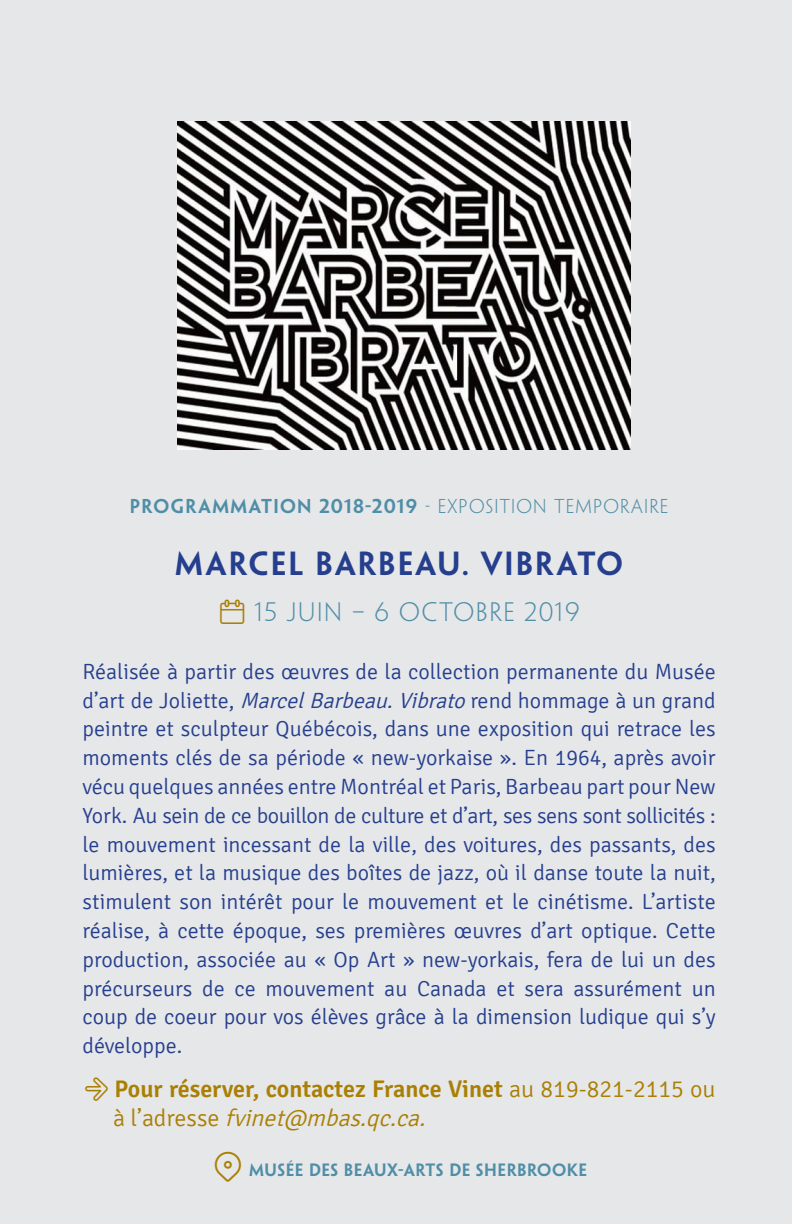
<style>
.page{position:relative;width:792px;height:1224px;background:#fff}
.page>*{position:absolute;margin:0;border:0;box-sizing:border-box;transform-origin:0 0}
.t1{font:600 30px "Penumbra Sans Std";letter-spacing:.07em;color:#253f8e}
.t2{font:600 24px/28.8px "Signika";color:#aa8004}
.t3{font:300 24px "Penumbra Sans Std";letter-spacing:.07em;color:#4f8ea7}
.t4{font:300 22px/28.8px "Signika";color:#253f8e;text-align:justify}
.t5{font:600 18px "Penumbra Sans Std";letter-spacing:.07em;color:#4f8ea7}
.t6{font:600 16px "Penumbra Flare Std";letter-spacing:.03em;color:#4f8ea7}
.s1{font-weight:300}
.s2{font-style:italic}
.s3{font-weight:300;font-style:italic}
</style>
<div class="page">
<div style="left:0;top:0;width:773px;height:1224px;background:#e6e7e9"></div>
<div style="left:773px;top:0;width:19px;height:1224px;background:#e6e7e9"></div>
<img style="left:177px;top:121px;width:454px;height:329px">
<svg style="left:220px;top:600px;width:24px;height:24px"></svg>
<svg style="left:85px;top:1078px;width:23px;height:23px"></svg>
<svg style="left:215px;top:1152px;width:26px;height:30px"></svg>
<p class="t5" style="left:130px;top:495px;width:540px">PROGRAMMATION 2018-2019 <span class="s1">- EXPOSITION TEMPORAIRE</span></p>
<p class="t1" style="left:175px;top:545px;width:449px">MARCEL BARBEAU. VIBRATO</p>
<p class="t3" style="left:255px;top:598px;width:326px">15 JUIN – 6 OCTOBRE 2019</p>
<p class="t4" style="left:82px;top:657px;width:635px">Réalisée à partir des œuvres de la collection permanente du Musée d’art de Joliette, <span class="s2">MarcelBarbeau.Vibrato</span>rend hommage à un grand peintre et sculpteur Québécois, dans une exposition qui retrace les moments clés de sa période « new-yorkaise ». En 1964, après avoir vécu quelques années entre Montréal et Paris, Barbeau part pour New York. Au sein de ce bouillon de culture et d’art, ses sens sont sollicités : le mouvement incessant de la ville, des voitures, des passants, des lumières, et la musique des boîtes de jazz, où il danse toute la nuit, stimulent son intérêt pour le mouvement et le cinétisme. L’artiste réalise, à cette époque, ses premières œuvres d’art optique. Cette production, associée au « Op Art » new-yorkais, fera de lui un des précurseurs de ce mouvement au Canada et sera assurément un coup de coeur pour vos élèves grâce à la dimension ludique qui s’y développe.</p>
<p class="t2" style="left:113px;top:1075px;width:604px">Pour réserver, contactez France Vinet <span class="s1">au 819-821-2115 ou à l ’ a d r e s s e</span> <span class="s3">fvinet@mbas.qc.ca.</span></p>
<p class="t6" style="left:249px;top:1160px;width:339px">MUSÉE DES BEAUX-ARTS DE SHERBROOKE</p>
</div>
